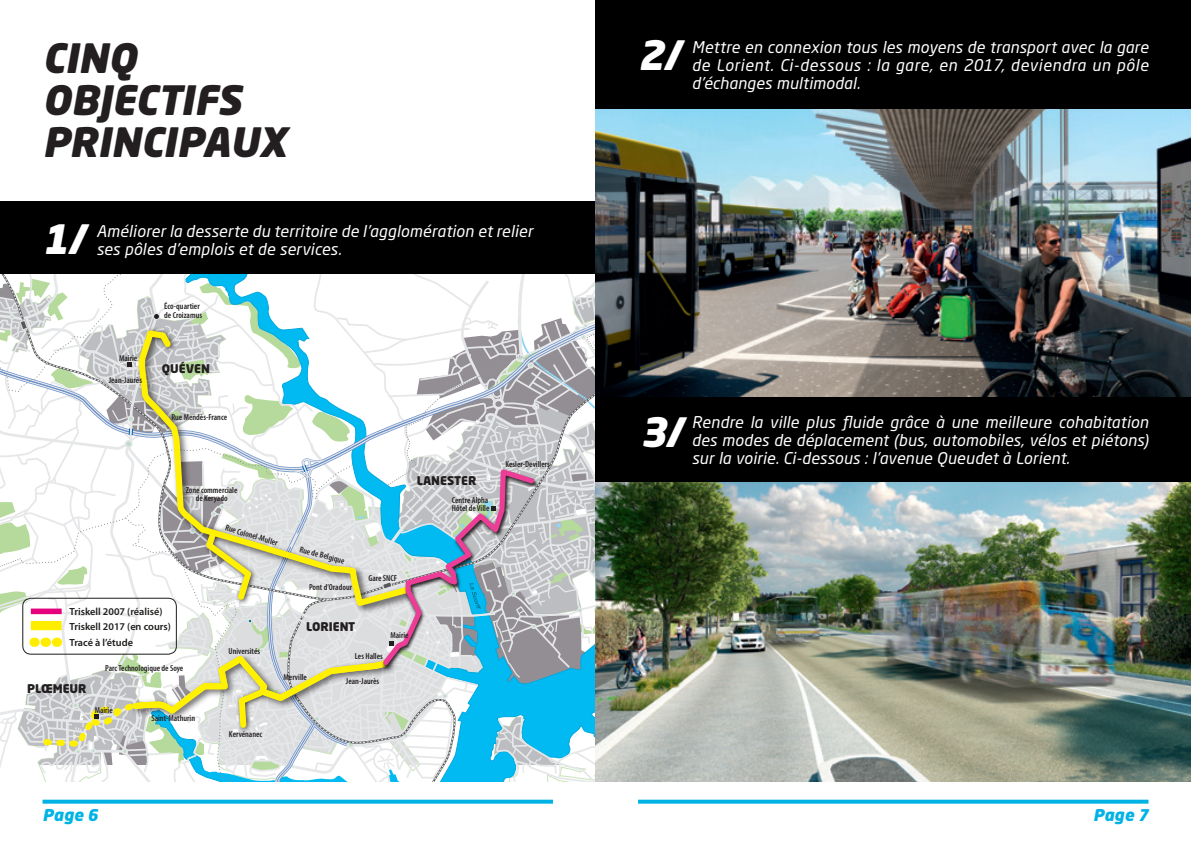
<style>
.page{position:relative;width:1191px;height:851px;background:#fff}
.page>*{position:absolute;margin:0;border:0;box-sizing:border-box;transform-origin:0 0}
.PT_TITRE{font:italic 900 40px/42px "Neo Sans Std";color:#231f20}
.PT_TITRE-2{font:italic 900 40px "Neo Sans Std";color:#fff}
.LÉGENDE{font:italic 16px/18px "Neo Sans Std";letter-spacing:.015em;color:#fff;text-align:justify}
.LÉGENDE-2{font:italic 900 16px "Neo Sans Std";letter-spacing:.02em;color:#00b3e5}
.t1{font:900 11.8px "Neo Sans Std";color:#231f20}
.t2{font:600 10.4px/15.4px "Myriad Pro";color:#1d1d1b}
.t3{font:600 condensed 8.6px/8.6px "Myriad Pro";color:#231f20}
</style>
<div class="page">
<svg style="left:638px;top:799px;width:510px;height:4px;fill:#00b3e5"></svg>
<svg style="left:43px;top:799px;width:510px;height:4px;fill:#00b3e5"></svg>
<div style="left:0;top:201px;width:595px;height:72px;background:#000001"></div>
<img style="left:596px;top:481px;width:595px;height:300px">
<div style="left:595px;top:396px;width:596px;height:85px;background:#000001"></div>
<img style="left:595px;top:108px;width:596px;height:288px">
<div style="left:595px;top:0;width:596px;height:108px;background:#000001"></div>
<svg style="left:0;top:273px;width:596px;height:508px"></svg>
<div style="left:22px;top:597px;width:155px;height:57px;border:1px solid #1d1d1b;border-radius:8px"></div>
<p class="PT_TITRE" style="left:43px;top:36px;width:246px">CINQ<br>OBJECTIFS<br>PRINCIPAUX</p>
<p class="PT_TITRE-2" style="left:42px;top:213px;width:44px">1/</p>
<p class="LÉGENDE" style="left:96px;top:222px;width:438px">Améliorer la desserte du territoire de l’agglomération et relier ses pôles d’emplois et de services.</p>
<p class="t3" style="left:119px;top:354px;width:20px">Mairie</p>
<p class="t3" style="left:109px;top:376px;width:35px">Jean-Jaurès</p>
<p class="t3" style="left:164px;top:302px;width:39px">Éco-quartier de Croizamus</p>
<p class="t1" style="left:162px;top:361px;width:49px">QUÉVEN</p>
<p class="t3" style="left:171px;top:413px;width:57px">Rue Mendès-France</p>
<p class="t3" style="left:186px;top:485px;width:53px;text-align:center">Zone commerciale de Keryado</p>
<p class="t3" style="left:227px;top:523px;width:56px;rotate:17deg">Rue Colonel-Muller</p>
<p class="t2" style="left:69px;top:603px;width:103px">Triskell 2007 (réalisé)<br>Triskell 2017 (en cours)<br>Tracé à l’étude</p>
<p class="t3" style="left:301px;top:545px;width:48px;rotate:15deg">Rue de Belgique</p>
<p class="t3" style="left:309px;top:582px;width:45px">Pont d’Oradour</p>
<p class="t1" style="left:306px;top:618px;width:51px">LORIENT</p>
<p class="t3" style="left:368px;top:573px;width:30px">Gare SNCF</p>
<p class="t3" style="left:390px;top:631px;width:20px">Mairie</p>
<p class="t1" style="left:27px;top:680px;width:61px">PLŒMEUR</p>
<p class="t3" style="left:105px;top:663px;width:80px">Parc Technologique de Soye</p>
<p class="t3" style="left:95px;top:705px;width:20px">Mairie</p>
<p class="t3" style="left:151px;top:714px;width:45px">Saint-Mathurin</p>
<p class="t3" style="left:228px;top:646px;width:33px">Universités</p>
<p class="t3" style="left:229px;top:729px;width:35px">Kervénanec</p>
<p class="t3" style="left:284px;top:673px;width:25px">Merville</p>
<p class="t3" style="left:355px;top:652px;width:29px">Les Halles</p>
<p class="t3" style="left:346px;top:677px;width:35px">Jean-Jaurès</p>
<p class="t1" style="left:417px;top:472px;width:61px">LANESTER</p>
<p class="t3" style="left:452px;top:495px;width:39px">Centre Alpha<br>Hôtel de Ville</p>
<p class="t3" style="left:505px;top:460px;width:46px">Kesler-Devillers</p>
<p class="PT_TITRE-2" style="left:637px;top:29px;width:44px">2/</p>
<p class="LÉGENDE" style="left:692px;top:38px;width:458px">Mettre en connexion tous les moyens de transport avec la gare de Lorient. Ci-dessous : la gare, en 2017, deviendra un pôle d’échanges multimodal.</p>
<p class="PT_TITRE-2" style="left:639px;top:405px;width:44px">3/</p>
<p class="LÉGENDE" style="left:692px;top:413px;width:458px">Rendre la ville plus fluide grâce à une meilleure cohabitation des modes de déplacement (bus, automobiles, vélos et piétons) sur la voirie. Ci-dessous : l’avenue Queudet à Lorient.</p>
<p class="LÉGENDE-2" style="left:43px;top:804px;width:57px">Page 6</p>
<p class="LÉGENDE-2" style="left:1093px;top:804px;width:57px">Page 7</p>
</div>
